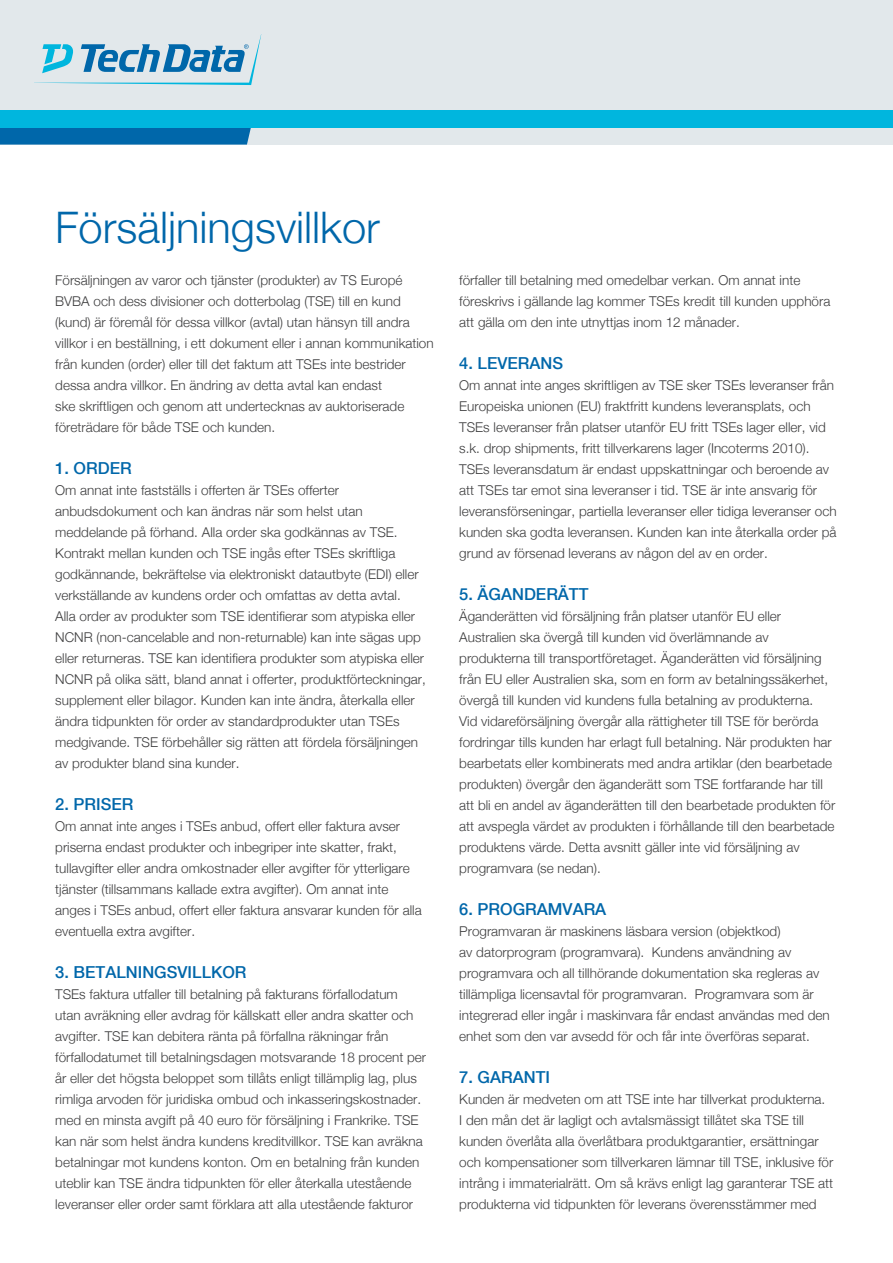
<style>
.page{position:relative;width:893px;height:1263px;background:#fff}
.page>*{position:absolute;margin:0;border:0;box-sizing:border-box;transform-origin:0 0}
.t1{font:300 43.5px "Helvetica Neue";color:#0067aa}
.t2{font:500 16.5px "Helvetica Neue";color:#0067aa}
.t3{font:300 13.5px/21px "Helvetica Neue";color:#3e3e3f}
</style>
<div class="page">
<div style="left:0;top:0;width:893px;height:145px;background:#e2e8eb"></div>
<div style="left:0;top:128px;width:251px;height:17px;background:#0067aa"></div>
<svg style="left:34px;top:35px;width:227px;height:50px"></svg>
<div style="left:0;top:111px;width:893px;height:17px;background:#00b6de"></div>
<h1 class="t1" style="left:55px;top:192px;width:326px">Försäljningsvillkor</h1>
<p class="t3" style="left:55px;top:269px;width:380px">Försäljningen av varor och tjänster (produkter) av TS Europé BVBA och dess divisioner och dotterbolag (TSE) till en kund (kund) är föremål för dessa villkor (avtal) utan hänsyn till andra villkor i en beställning, i ett dokument eller i annan kommunikation från kunden (order) eller till det faktum att TSEs inte bestrider dessa andra villkor. En ändring av detta avtal kan endast<br>ske skriftligen och genom att undertecknas av auktoriserade företrädare för både TSE och kunden.</p>
<p class="t2" style="left:55px;top:455px;width:78px">1. ORDER</p>
<p class="t3" style="left:55px;top:479px;width:372px">Om annat inte fastställs i offerten är TSEs offerter anbudsdokument och kan ändras när som helst utan meddelande på förhand. Alla order ska godkännas av TSE.<br>Kontrakt mellan kunden och TSE ingås efter TSEs skriftliga godkännande, bekräftelse via elektroniskt datautbyte (EDI) eller verkställande av kundens order och omfattas av detta avtal.<br>Alla order av produkter som TSE identifierar som atypiska eller NCNR (non-cancelable and non-returnable) kan inte sägas upp eller returneras. TSE kan identifiera produkter som atypiska eller NCNR på olika sätt, bland annat i offerter, produktförteckningar, supplement eller bilagor. Kunden kan inte ändra, återkalla eller ändra tidpunkten för order av standardprodukter utan TSEs medgivande. TSE förbehåller sig rätten att fördela försäljningen av produkter bland sina kunder.</p>
<p class="t2" style="left:55px;top:791px;width:80px">2. PRISER</p>
<p class="t3" style="left:55px;top:815px;width:368px">Om annat inte anges i TSEs anbud, offert eller faktura avser priserna endast produkter och inbegriper inte skatter, frakt, tullavgifter eller andra omkostnader eller avgifter för ytterligare tjänster (tillsammans kallade extra avgifter). Om annat inte anges i TSEs anbud, offert eller faktura ansvarar kunden för alla eventuella extra avgifter.</p>
<p class="t2" style="left:55px;top:959px;width:193px">3. BETALNINGSVILLKOR</p>
<p class="t3" style="left:55px;top:983px;width:372px">TSEs faktura utfaller till betalning på fakturans förfallodatum utan avräkning eller avdrag för källskatt eller andra skatter och avgifter. TSE kan debitera ränta på förfallna räkningar från förfallodatumet till betalningsdagen motsvarande 18 procent per år eller det högsta beloppet som tillåts enligt tillämplig lag, plus rimliga arvoden för juridiska ombud och inkasseringskostnader. med en minsta avgift på 40 euro för försäljning i Frankrike. TSE kan när som helst ändra kundens kreditvillkor. TSE kan avräkna betalningar mot kundens konton. Om en betalning från kunden uteblir kan TSE ändra tidpunkten för eller återkalla utestående leveranser eller order samt förklara att alla utestående fakturor</p>
<p class="t3" style="left:459px;top:269px;width:373px">förfaller till betalning med omedelbar verkan. Om annat inte föreskrivs i gällande lag kommer TSEs kredit till kunden upphöra att gälla om den inte utnyttjas inom 12 månader.</p>
<p class="t2" style="left:459px;top:350px;width:105px">4. LEVERANS</p>
<p class="t3" style="left:459px;top:374px;width:379px">Om annat inte anges skriftligen av TSE sker TSEs leveranser från Europeiska unionen (EU) fraktfritt kundens leveransplats, och TSEs leveranser från platser utanför EU fritt TSEs lager eller, vid s.k. drop shipments, fritt tillverkarens lager (Incoterms 2010).<br>TSEs leveransdatum är endast uppskattningar och beroende av att TSEs tar emot sina leveranser i tid. TSE är inte ansvarig för leveransförseningar, partiella leveranser eller tidiga leveranser och kunden ska godta leveransen. Kunden kan inte återkalla order på grund av försenad leverans av någon del av en order.</p>
<p class="t2" style="left:459px;top:581px;width:131px">5. ÄGANDERÄTT</p>
<p class="t3" style="left:459px;top:605px;width:378px">Äganderätten vid försäljning från platser utanför EU eller Australien ska övergå till kunden vid överlämnande av produkterna till transportföretaget. Äganderätten vid försäljning från EU eller Australien ska, som en form av betalningssäkerhet, övergå till kunden vid kundens fulla betalning av produkterna.<br>Vid vidareförsäljning övergår alla rättigheter till TSE för berörda fordringar tills kunden har erlagt full betalning. När produkten har bearbetats eller kombinerats med andra artiklar (den bearbetade produkten) övergår den äganderätt som TSE fortfarande har till att bli en andel av äganderätten till den bearbetade produkten för att avspegla värdet av produkten i förhållande till den bearbetade produktens värde. Detta avsnitt gäller inte vid försäljning av programvara (se nedan).</p>
<p class="t2" style="left:459px;top:896px;width:149px">6. PROGRAMVARA</p>
<p class="t3" style="left:459px;top:920px;width:372px">Programvaran är maskinens läsbara version (objektkod)<br>av datorprogram (programvara). Kundens användning av programvara och all tillhörande dokumentation ska regleras av tillämpliga licensavtal för programvaran. Programvara som är integrerad eller ingår i maskinvara får endast användas med den enhet som den var avsedd för och får inte överföras separat.</p>
<p class="t2" style="left:459px;top:1064px;width:92px">7. GARANTI</p>
<p class="t3" style="left:459px;top:1088px;width:376px">Kunden är medveten om att TSE inte har tillverkat produkterna.<br>I den mån det är lagligt och avtalsmässigt tillåtet ska TSE till kunden överlåta alla överlåtbara produktgarantier, ersättningar och kompensationer som tillverkaren lämnar till TSE, inklusive för intrång i immaterialrätt. Om så krävs enligt lag garanterar TSE att produkterna vid tidpunkten för leverans överensstämmer med</p>
</div>
